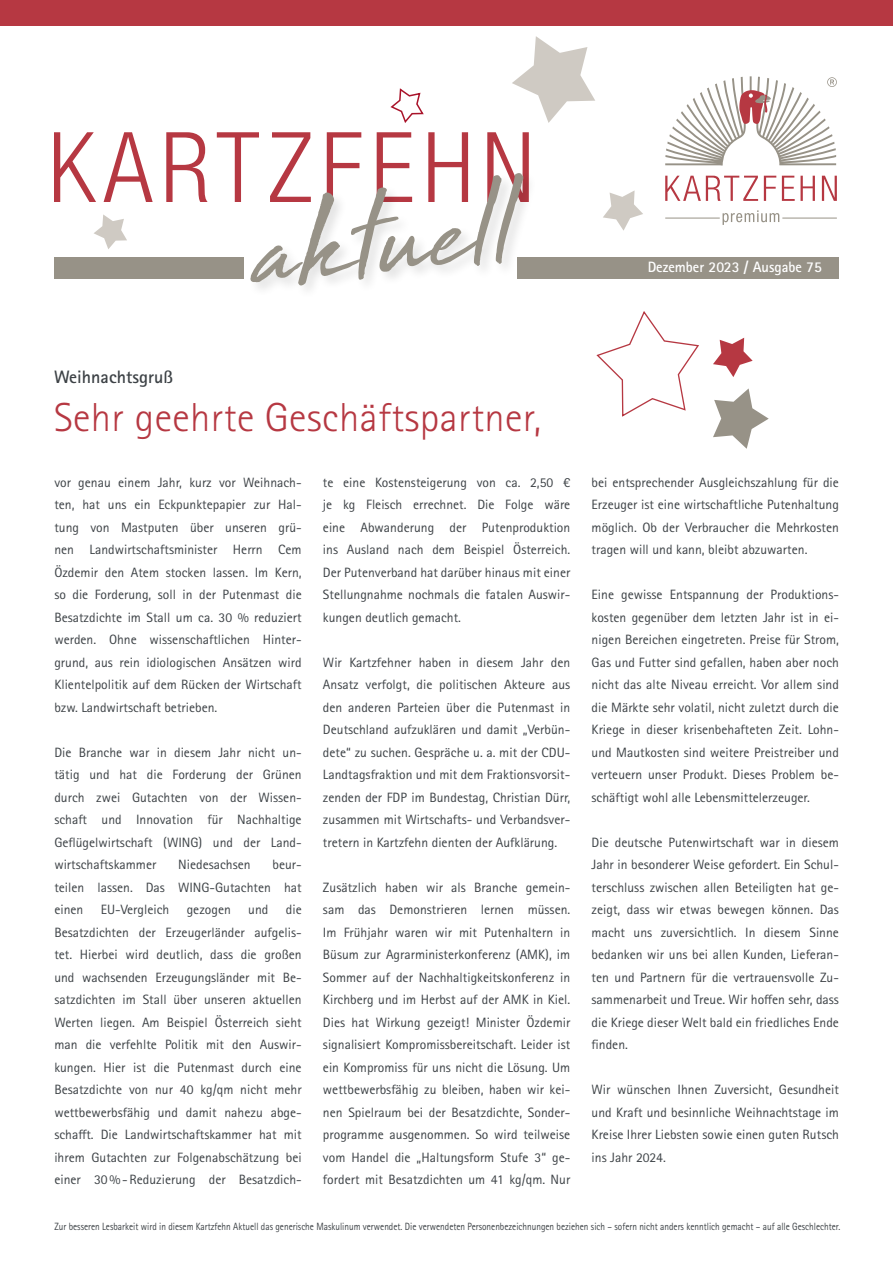
<style>
.page{position:relative;width:893px;height:1263px;background:#fff}
.page>*{position:absolute;margin:0;border:0;box-sizing:border-box;transform-origin:0 0}
.t1{font:137.1px "High Tide";color:#979287}
.t2{font:300 40.5px "Rotis Sans Serif Pro";letter-spacing:.01em;color:#b63842}
.t3{font:700 18px "Rotis Sans Serif Pro";color:#3d4246}
.t4{font:700 15px "Rotis Sans Serif Pro";color:#fff}
.t5{font:13.5px/22.5px "Rotis Sans Serif Pro";color:#3d4246;text-align:justify}
.t6{font:10.5px "Rotis Sans Serif Pro";color:#3d4246;scale:.88 1}
</style>
<div class="page">
<div style="left:0;top:0;width:893px;height:26px;background:#b63842"></div>
<div style="left:54px;top:258px;width:189px;height:21px;background:#979287"></div>
<div style="left:518px;top:258px;width:321px;height:21px;background:#979287"></div>
<svg style="left:723px;top:210px;width:56px;height:15px"></svg>
<hr style="left:665px;top:218px;width:55px;height:1px;background:#979287">
<hr style="left:782px;top:218px;width:55px;height:1px;background:#979287">
<svg style="left:665px;top:176px;width:93px;height:25px"></svg>
<svg style="left:764px;top:176px;width:12px;height:25px"></svg>
<svg style="left:782px;top:176px;width:33px;height:25px"></svg>
<svg style="left:822px;top:176px;width:15px;height:25px"></svg>
<svg style="left:665px;top:76px;width:172px;height:90px"></svg>
<svg style="left:54px;top:132px;width:42px;height:70px"></svg>
<svg style="left:104px;top:132px;width:49px;height:70px"></svg>
<svg style="left:166px;top:132px;width:42px;height:70px"></svg>
<svg style="left:217px;top:132px;width:42px;height:70px"></svg>
<svg style="left:272px;top:132px;width:39px;height:38px"></svg>
<svg style="left:327px;top:132px;width:34px;height:38px"></svg>
<svg style="left:377px;top:132px;width:35px;height:38px"></svg>
<svg style="left:428px;top:132px;width:40px;height:38px"></svg>
<svg style="left:487px;top:132px;width:42px;height:38px"></svg>
<div style="left:248px;top:170px;width:290px;height:130px;background:#000;opacity:.12"></div>
<svg style="left:596px;top:311px;width:103px;height:106px"></svg>
<svg style="left:713px;top:388px;width:56px;height:61px"></svg>
<svg style="left:603px;top:190px;width:40px;height:41px"></svg>
<svg style="left:390px;top:88px;width:34px;height:35px"></svg>
<svg style="left:94px;top:214px;width:33px;height:35px"></svg>
<svg style="left:512px;top:36px;width:83px;height:87px"></svg>
<svg style="left:713px;top:338px;width:40px;height:39px"></svg>
<h1 class="t1" style="left:241px;top:158px;width:261px;rotate:-6deg">aktuell</h1>
<p class="t4" style="left:648px;top:258px;width:176px">Dezember 2023 / Ausgabe 75</p>
<h3 class="t3" style="left:54px;top:365px;width:120px">Weihnachtsgruß</h3>
<h2 class="t2" style="left:54px;top:394px;width:489px">Sehr geehrte Geschäftspartner,</h2>
<p class="t5" style="left:54px;top:471px;width:249px">vor genau einem Jahr, kurz vor Weihnach&shy;ten, hat uns ein Eckpunktepapier zur Hal&shy;tung von Mastputen über unseren grü&shy;nen Landwirtschaftsminister Herrn Cem Özdemir den Atem stocken lassen. Im Kern, so die Forderung, soll in der Putenmast die Besatzdichte im Stall um ca. 30 % reduziert werden. Ohne wissenschaftlichen Hinter&shy;grund, aus rein idiologischen Ansätzen wird Klientelpolitik auf dem Rücken der Wirtschaft bzw. Landwirtschaft betrieben.</p>
<p class="t5" style="left:54px;top:741px;width:249px">Die Branche war in diesem Jahr nicht un&shy;tätig und hat die Forderung der Grünen durch zwei Gutachten von der Wissen&shy;schaft und Innovation für Nachhaltige Geflügelwirtschaft (WING) und der Land&shy;wirtschaftskammer</p>
<p class="t5" style="left:54px;top:853px;width:249px;text-indent:218px">beur&shy;teilen lassen. Das WING-Gutachten hat einen</p>
<p class="t5" style="left:178px;top:853px;width:74px">Niedesachsen</p>
<p class="t5" style="left:54px;top:898px;width:249px;text-indent:231px">die Besatzdichten der Erzeugerländer aufgelis&shy;tet. Hierbei wird deutlich, dass die großen und wachsenden Erzeugungsländer mit Be&shy;satzdichten im Stall über unseren aktuellen Werten liegen. Am Beispiel Österreich sieht man die verfehlte Politik mit den Auswir&shy;kungen. Hier ist die Putenmast durch eine Besatzdichte von nur 40 kg/qm nicht mehr wettbewerbsfähig und damit nahezu abge&shy;schafft. Die Landwirtschaftskammer hat mit ihrem Gutachten zur Folgenabschätzung bei einer 30%-Reduzierung der Besatzdich-</p>
<p class="t5" style="left:101px;top:898px;width:70px">EU-Vergleich</p>
<p class="t5" style="left:187px;top:898px;width:46px">gezogen</p>
<p class="t5" style="left:248px;top:898px;width:22px">und</p>
<p class="t5" style="left:323px;top:471px;width:249px">te eine Kostensteigerung von ca. 2,50 € je kg Fleisch errechnet. Die Folge wäre eine Abwanderung der Putenproduktion ins Ausland nach dem Beispiel Österreich.<br>Der Putenverband hat darüber hinaus mit einer Stellungnahme nochmals die fatalen Auswir&shy;kungen deutlich gemacht.</p>
<p class="t5" style="left:323px;top:651px;width:249px">Wir Kartzfehner haben in diesem Jahr den Ansatz verfolgt, die politischen Akteure aus den anderen Parteien über die Putenmast in Deutschland aufzuklären und damit „Verbün&shy;dete“ zu suchen. Gespräche u. a. mit der CDU-Landtagsfraktion und mit dem Fraktionsvorsit&shy;zenden der FDP im Bundestag, Christian Dürr, zusammen mit Wirtschafts- und Verbandsver&shy;tretern in Kartzfehn dienten der Aufklärung.</p>
<p class="t5" style="left:323px;top:876px;width:249px">Zusätzlich haben wir als Branche gemein&shy;sam das Demonstrieren lernen müssen.<br>Im Frühjahr waren wir mit Putenhaltern in Büsum zur Agrarministerkonferenz (AMK), im Sommer auf der Nachhaltigkeitskonferenz in Kirchberg und im Herbst auf der AMK in Kiel.<br>Dies hat Wirkung gezeigt! Minister Özdemir signalisiert Kompromissbereitschaft. Leider ist ein Kompromiss für uns nicht die Lösung. Um wettbewerbsfähig zu bleiben, haben wir kei&shy;nen Spielraum bei der Besatzdichte, Sonder&shy;programme ausgenommen. So wird teilweise vom Handel die „Haltungsform Stufe 3“ ge&shy;fordert mit Besatzdichten um 41 kg/qm. Nur</p>
<p class="t5" style="left:592px;top:471px;width:249px">bei entsprechender Ausgleichszahlung für die Erzeuger ist eine wirtschaftliche Putenhaltung möglich. Ob der Verbraucher die Mehrkosten tragen will und kann, bleibt abzuwarten.</p>
<p class="t5" style="left:592px;top:583px;width:249px">Eine gewisse Entspannung der Produktions&shy;kosten gegenüber dem letzten Jahr ist in ei&shy;nigen Bereichen eingetreten. Preise für Strom, Gas und Futter sind gefallen, haben aber noch nicht das alte Niveau erreicht. Vor allem sind die Märkte sehr volatil, nicht zuletzt durch die Kriege in dieser krisenbehafteten Zeit. Lohn&shy;und Mautkosten sind weitere Preistreiber und verteuern unser Produkt. Dieses Problem be&shy;schäftigt wohl alle Lebensmittelerzeuger.</p>
<p class="t5" style="left:592px;top:831px;width:249px">Die deutsche Putenwirtschaft war in diesem Jahr in besonderer Weise gefordert. Ein Schul&shy;terschluss zwischen allen Beteiligten hat ge&shy;zeigt, dass wir etwas bewegen können. Das macht uns zuversichtlich. In diesem Sinne bedanken wir uns bei allen Kunden, Lieferan&shy;ten und Partnern für die vertrauensvolle Zu&shy;sammenarbeit und Treue. Wir hoffen sehr, dass die Kriege dieser Welt bald ein friedliches Ende finden.</p>
<p class="t5" style="left:592px;top:1078px;width:249px">Wir wünschen Ihnen Zuversicht, Gesundheit und Kraft und besinnliche Weihnachtstage im Kreise Ihrer Liebsten sowie einen guten Rutsch ins Jahr 2024.</p>
<p class="t6" style="left:54px;top:1220px;width:894px">Zur besseren Lesbarkeit wird in diesem Kartzfehn Aktuell das generische Maskulinum verwendet. Die verwendeten Personenbezeichnungen beziehen sich – sofern nicht anders kenntlich gemacht – auf alle Geschlechter.</p>
</div>
